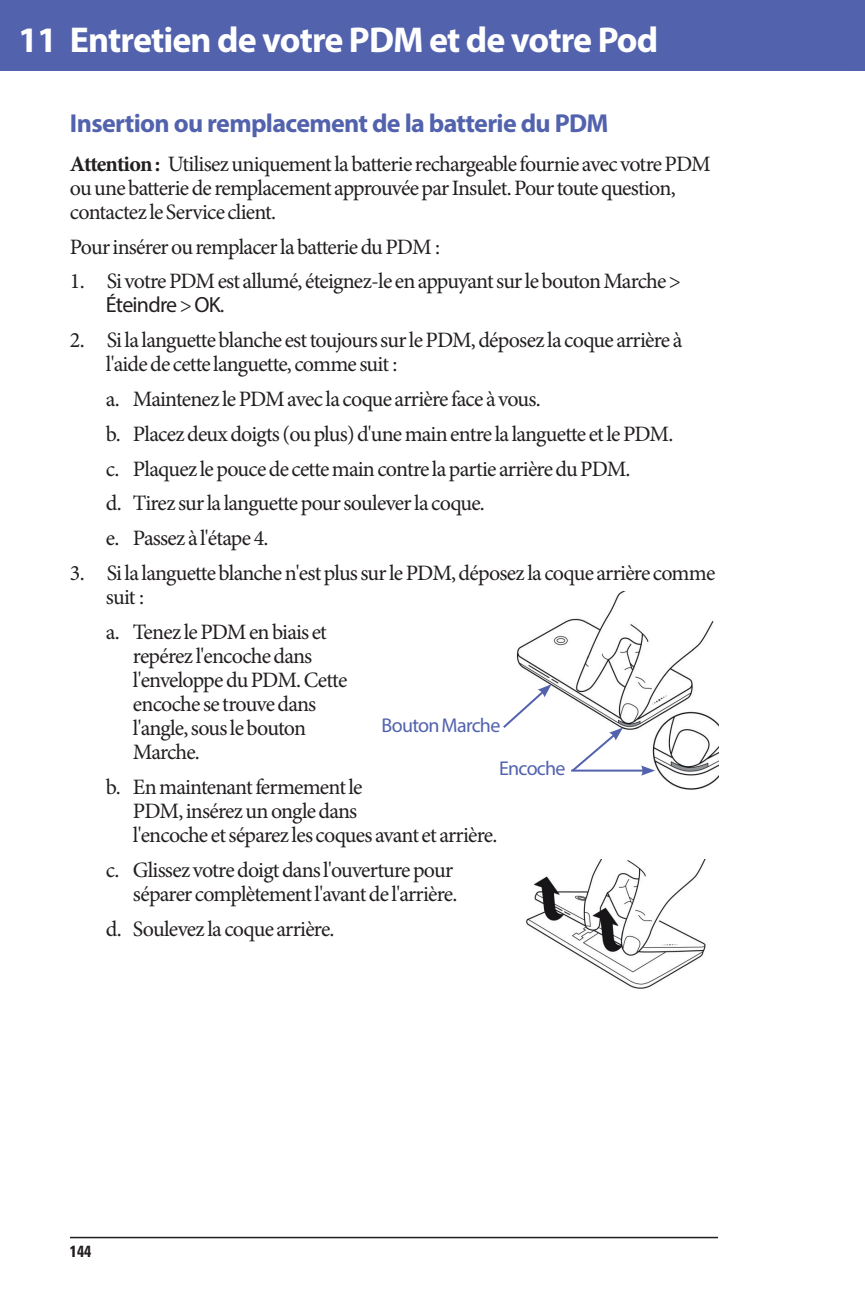
<style>
.page{position:relative;width:865px;height:1296px;background:#fff}
.page>*{position:absolute;margin:0;border:0;box-sizing:border-box;transform-origin:0 0}
.t1{font:700 36px "Myriad Pro";letter-spacing:-.025em;color:#fff}
.Head2{font:700 26px "Myriad Pro";letter-spacing:-.025em;color:#5262ad}
.BodyText{font:22px/24px "Minion Pro";letter-spacing:-.035em;color:#231f20}
.Callout{font:20px "Myriad Pro";letter-spacing:-.035em;color:#5262ad}
.t2{font:700 condensed 16px "Univers";color:#231f20}
.s1{font-weight:700}
.s2{font-family:"Myriad Pro"}
</style>
<div class="page">
<div style="left:0;top:0;width:843px;height:71px;background:#5262ad"></div>
<hr style="left:70px;top:1236px;width:648px;height:2px;background:#231f20">
<img style="left:517px;top:591px;width:201px;height:199px">
<hr style="left:571px;top:769px;width:73px;height:2px;background:#5262ad">
<svg style="left:641px;top:765px;width:14px;height:10px"></svg>
<svg style="left:570px;top:727px;width:53px;height:46px"></svg>
<svg style="left:503px;top:684px;width:48px;height:46px"></svg>
<img style="left:526px;top:859px;width:180px;height:130px">
<div style="left:843px;top:0;width:22px;height:71px;background:#5262ad"></div>
<h1 class="t1" style="left:18px;top:16px;width:642px">11 Entretien de votre PDM et de votre Pod</h1>
<p class="Head2" style="left:70px;top:106px;width:540px">Insertion ou remplacement de la batterie du PDM</p>
<p class="BodyText" style="left:70px;top:152px;width:642px"><span class="s1">Attention :</span> Utilisez uniquement la batterie rechargeable fournie avec votre PDM ou une batterie de remplacement approuvée par Insulet. Pour toute question, contactez le Service client.</p>
<p class="BodyText" style="left:70px;top:234px;width:372px">Pour insérer ou remplacer la batterie du PDM :</p>
<p class="BodyText" style="left:106px;top:269px;width:577px;text-indent:-36px">1. Si votre PDM est allumé, éteignez-le en appuyant sur le bouton Marche &gt;<br><span class="s2">Éteindre</span> &gt; <span class="s2">OK</span>.</p>
<p class="BodyText" style="left:106px;top:328px;width:578px;text-indent:-36px">2. Si la languette blanche est toujours sur le PDM, déposez la coque arrière à l'aide de cette languette, comme suit :</p>
<p class="BodyText" style="left:106px;top:387px;width:436px">a. Maintenez le PDM avec la coque arrière face à vous.</p>
<p class="BodyText" style="left:106px;top:422px;width:569px">b. Placez deux doigts (ou plus) d'une main entre la languette et le PDM.</p>
<p class="BodyText" style="left:106px;top:456px;width:526px">c. Plaquez le pouce de cette main contre la partie arrière du PDM.</p>
<p class="BodyText" style="left:106px;top:491px;width:380px">d. Tirez sur la languette pour soulever la coque.</p>
<p class="BodyText" style="left:106px;top:526px;width:164px">e. Passez à l'étape 4.</p>
<p class="BodyText" style="left:106px;top:561px;width:611px;text-indent:-36px">3. Si la languette blanche n'est plus sur le PDM, déposez la coque arrière comme suit :</p>
<p class="BodyText" style="left:133px;top:620px;width:216px;text-indent:-27px">a. Tenez le PDM en biais et repérez l'encoche dans l'enveloppe du PDM. Cette encoche se trouve dans l'angle, sous le bouton<br>Marche.</p>
<p class="BodyText" style="left:133px;top:775px;width:366px;text-indent:-27px">b. En maintenant fermement le<br>PDM, insérez un ongle dans<br>l'encoche et séparez les coques avant et arrière.</p>
<p class="BodyText" style="left:106px;top:858px;width:353px;text-align:right">c. Glissez votre doigt dans l'ouverture pour séparer complètement l'avant de l'arrière.</p>
<p class="BodyText" style="left:106px;top:916px;width:230px">d. Soulevez la coque arrière.</p>
<p class="Callout" style="left:382px;top:713px;width:120px">Bouton Marche</p>
<p class="Callout" style="left:499px;top:756px;width:68px">Encoche</p>
<p class="t2" style="left:70px;top:1241px;width:23px">144</p>
</div>
